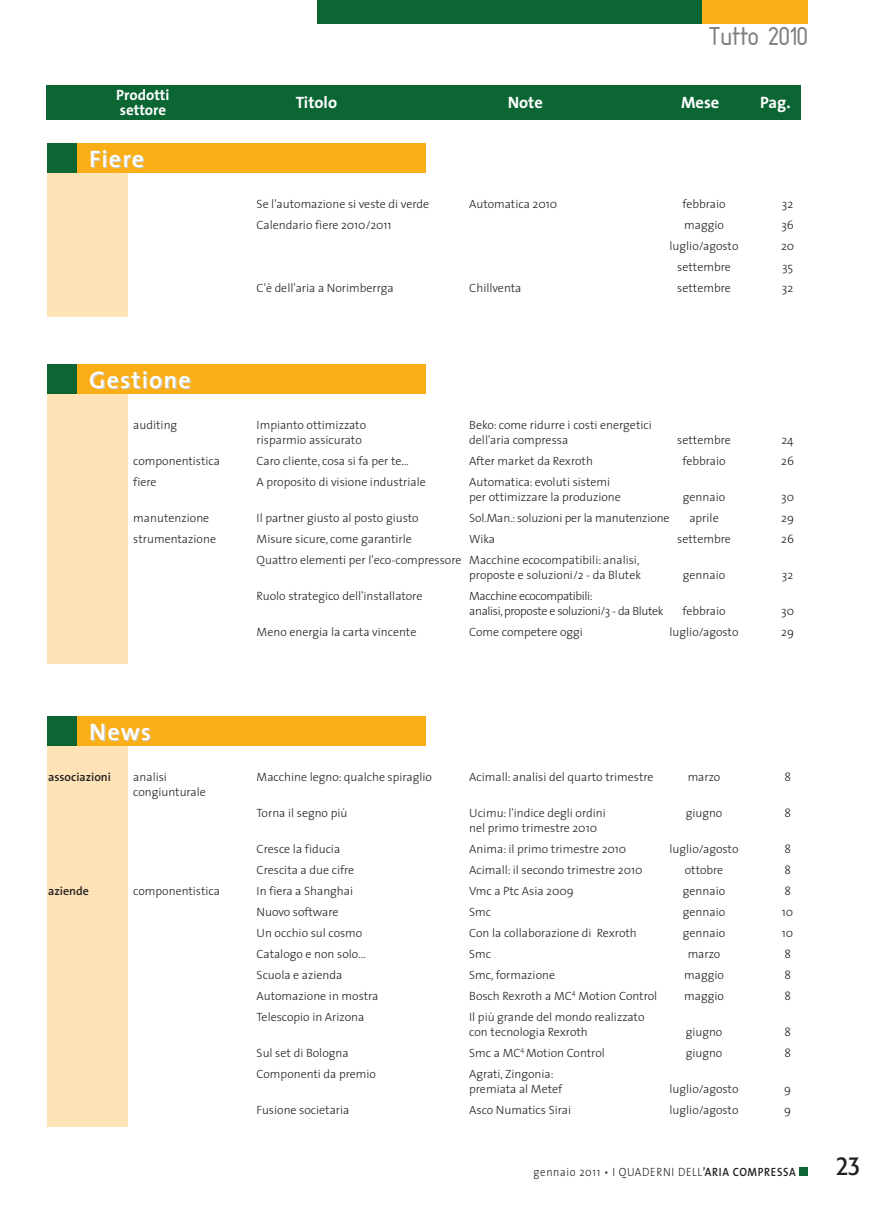
<style>
.page{position:relative;width:893px;height:1212px;background:#fff}
.page>*{position:absolute;margin:0;border:0;box-sizing:border-box;transform-origin:0 0}
.t1{font:27px "Isonorm MN";color:#808285}
.t2{font:condensed 27px "Formata";color:#231f20}
.t3{font:600 24px "The Sans";letter-spacing:.05em;color:#fff}
.t4{font:700 16.5px "The Sans";color:#fff}
.t5{font:700 15px/15px "The Sans";color:#fff}
.t6{font:300 12px/15px "The Sans";color:#231f20}
.t7{font:300 12px/15px "The Sans";letter-spacing:-.03em;color:#231f20}
.t8{font:300 12px "The Sans";letter-spacing:.06em;color:#231f20;scale:.9 1}
.t9{font:600 12px "The Sans";color:#231f20}
.s1{font-weight:600}
</style>
<div class="page">
<div style="left:799px;top:1167px;width:9px;height:8px;background:#0c6634"></div>
<div style="left:702px;top:0;width:106px;height:23px;background:#faaf18"></div>
<div style="left:317px;top:0;width:385px;height:23px;background:#0c6634"></div>
<div style="left:47px;top:164px;width:81px;height:152px;background:#fee3b7"></div>
<div style="left:47px;top:143px;width:378px;height:30px;background:#faaf18"></div>
<div style="left:47px;top:143px;width:30px;height:30px;background:#0c6634"></div>
<div style="left:47px;top:385px;width:81px;height:278px;background:#fee3b7"></div>
<div style="left:47px;top:364px;width:378px;height:30px;background:#faaf18"></div>
<div style="left:47px;top:364px;width:30px;height:30px;background:#0c6634"></div>
<div style="left:47px;top:737px;width:81px;height:390px;background:#fee3b7"></div>
<div style="left:47px;top:716px;width:378px;height:30px;background:#faaf18"></div>
<div style="left:47px;top:716px;width:30px;height:30px;background:#0c6634"></div>
<div style="left:47px;top:85px;width:754px;height:34px;background:#0c6634"></div>
<h1 class="t1" style="left:709px;top:20px;width:100px">Tutto 2010</h1>
<p class="t5" style="left:116px;top:89px;width:55px">Prodotti settore</p>
<h3 class="t4" style="left:296px;top:96px;width:43px">Titolo</h3>
<h3 class="t4" style="left:508px;top:96px;width:37px">Note</h3>
<h3 class="t4" style="left:681px;top:96px;width:40px">Mese</h3>
<h3 class="t4" style="left:760px;top:96px;width:32px">Pag.</h3>
<h2 class="t3" style="left:89px;top:149px;width:56px">Fiere</h2>
<h2 class="t3" style="left:89px;top:370px;width:103px">Gestione</h2>
<p class="t6" style="left:257px;top:197px;width:174px">Se l'automazione si veste di verde</p>
<p class="t6" style="left:469px;top:197px;width:89px">Automatica 2010</p>
<p class="t6" style="left:682px;top:197px;width:45px">febbraio</p>
<p class="t6" style="left:782px;top:197px;width:13px">32</p>
<p class="t6" style="left:257px;top:218px;width:136px">Calendario fiere 2010/2011</p>
<p class="t6" style="left:684px;top:218px;width:41px">maggio</p>
<p class="t6" style="left:781px;top:218px;width:14px">36</p>
<p class="t6" style="left:670px;top:239px;width:70px">luglio/agosto</p>
<p class="t6" style="left:781px;top:239px;width:15px">20</p>
<p class="t6" style="left:677px;top:260px;width:55px">settembre</p>
<p class="t6" style="left:782px;top:260px;width:13px">35</p>
<p class="t6" style="left:257px;top:281px;width:139px">C'è dell'aria a Norimberrga</p>
<p class="t6" style="left:469px;top:281px;width:54px">Chillventa</p>
<p class="t6" style="left:677px;top:281px;width:55px">settembre</p>
<p class="t6" style="left:782px;top:281px;width:13px">32</p>
<p class="t6" style="left:133px;top:418px;width:45px">auditing</p>
<p class="t6" style="left:257px;top:418px;width:111px">Impianto ottimizzato</p>
<p class="t6" style="left:469px;top:418px;width:184px">Beko: come ridurre i costi energetici</p>
<p class="t6" style="left:257px;top:433px;width:107px">risparmio assicurato</p>
<p class="t6" style="left:469px;top:433px;width:100px">dell'aria compressa</p>
<p class="t6" style="left:677px;top:433px;width:55px">settembre</p>
<p class="t6" style="left:781px;top:433px;width:14px">24</p>
<p class="t6" style="left:133px;top:454px;width:88px">componentistica</p>
<p class="t6" style="left:257px;top:454px;width:154px">Caro cliente, cosa si fa per te…</p>
<p class="t6" style="left:469px;top:454px;width:125px">After market da Rexroth</p>
<p class="t6" style="left:682px;top:454px;width:45px">febbraio</p>
<p class="t6" style="left:781px;top:454px;width:14px">26</p>
<p class="t6" style="left:133px;top:475px;width:25px">fiere</p>
<p class="t6" style="left:257px;top:475px;width:171px">A proposito di visione industriale</p>
<p class="t6" style="left:469px;top:475px;width:153px">Automatica: evoluti sistemi per ottimizzare la produzione</p>
<p class="t6" style="left:683px;top:490px;width:44px">gennaio</p>
<p class="t6" style="left:781px;top:490px;width:14px">30</p>
<p class="t6" style="left:133px;top:511px;width:77px">manutenzione</p>
<p class="t6" style="left:257px;top:511px;width:164px">Il partner giusto al posto giusto</p>
<p class="t6" style="left:469px;top:511px;width:202px">Sol.Man.: soluzioni per la manutenzione</p>
<p class="t6" style="left:689px;top:511px;width:31px">aprile</p>
<p class="t6" style="left:781px;top:511px;width:14px">29</p>
<p class="t6" style="left:133px;top:532px;width:84px">strumentazione</p>
<p class="t6" style="left:257px;top:532px;width:157px">Misure sicure, come garantirle</p>
<p class="t6" style="left:469px;top:532px;width:27px">Wika</p>
<p class="t6" style="left:677px;top:532px;width:55px">settembre</p>
<p class="t6" style="left:781px;top:532px;width:14px">26</p>
<p class="t6" style="left:257px;top:553px;width:386px;text-align:right">Quattro elementi per l'eco-compressore Macchine ecocompatibili: analisi, proposte e soluzioni/2 - da Blutek</p>
<p class="t6" style="left:683px;top:568px;width:44px">gennaio</p>
<p class="t6" style="left:782px;top:568px;width:13px">32</p>
<p class="t6" style="left:257px;top:589px;width:167px">Ruolo strategico dell'installatore</p>
<p class="t7" style="left:469px;top:589px;width:196px">Macchine ecocompatibili: analisi,proposte e soluzioni/3 - da Blutek</p>
<p class="t6" style="left:682px;top:604px;width:45px">febbraio</p>
<p class="t6" style="left:781px;top:604px;width:14px">30</p>
<h2 class="t3" style="left:89px;top:722px;width:63px">News</h2>
<p class="t6" style="left:257px;top:625px;width:161px">Meno energia la carta vincente</p>
<p class="t6" style="left:469px;top:625px;width:115px">Come competere oggi</p>
<p class="t6" style="left:669px;top:625px;width:70px">luglio/agosto</p>
<p class="t6" style="left:781px;top:625px;width:14px">29</p>
<p class="t9" style="left:48px;top:772px;width:64px">associazioni</p>
<p class="t6" style="left:133px;top:770px;width:35px">analisi</p>
<p class="t6" style="left:257px;top:770px;width:177px">Macchine legno: qualche spiraglio</p>
<p class="t6" style="left:469px;top:770px;width:186px">Acimall: analisi del quarto trimestre</p>
<p class="t6" style="left:688px;top:770px;width:34px">marzo</p>
<p class="t6" style="left:784px;top:770px;width:8px">8</p>
<p class="t6" style="left:133px;top:785px;width:74px">congiunturale</p>
<p class="t6" style="left:257px;top:806px;width:92px">Torna il segno più</p>
<p class="t6" style="left:469px;top:806px;width:138px">Ucimu: l'indice degli ordini</p>
<p class="t6" style="left:686px;top:806px;width:38px">giugno</p>
<p class="t6" style="left:784px;top:806px;width:8px">8</p>
<p class="t6" style="left:469px;top:821px;width:129px">nel primo trimestre 2010</p>
<p class="t6" style="left:257px;top:842px;width:85px">Cresce la fiducia</p>
<p class="t6" style="left:469px;top:842px;width:159px">Anima: il primo trimestre 2010</p>
<p class="t6" style="left:670px;top:842px;width:70px">luglio/agosto</p>
<p class="t6" style="left:784px;top:842px;width:8px">8</p>
<p class="t6" style="left:257px;top:863px;width:99px">Crescita a due cifre</p>
<p class="t6" style="left:469px;top:863px;width:175px">Acimall: il secondo trimestre 2010</p>
<p class="t6" style="left:685px;top:863px;width:40px">ottobre</p>
<p class="t6" style="left:784px;top:863px;width:8px">8</p>
<p class="t9" style="left:48px;top:886px;width:42px">aziende</p>
<p class="t6" style="left:133px;top:884px;width:88px">componentistica</p>
<p class="t6" style="left:257px;top:884px;width:98px">In fiera a Shanghai</p>
<p class="t6" style="left:469px;top:884px;width:106px">Vmc a Ptc Asia 2009</p>
<p class="t6" style="left:683px;top:884px;width:44px">gennaio</p>
<p class="t6" style="left:784px;top:884px;width:8px">8</p>
<p class="t6" style="left:257px;top:905px;width:83px">Nuovo software</p>
<p class="t6" style="left:469px;top:905px;width:24px">Smc</p>
<p class="t6" style="left:683px;top:905px;width:44px">gennaio</p>
<p class="t6" style="left:782px;top:905px;width:13px">10</p>
<p class="t6" style="left:257px;top:926px;width:107px">Un occhio sul cosmo</p>
<p class="t6" style="left:469px;top:926px;width:169px">Con la collaborazione di Rexroth</p>
<p class="t6" style="left:683px;top:926px;width:44px">gennaio</p>
<p class="t6" style="left:782px;top:926px;width:13px">10</p>
<p class="t6" style="left:257px;top:947px;width:111px">Catalogo e non solo…</p>
<p class="t6" style="left:469px;top:947px;width:24px">Smc</p>
<p class="t6" style="left:688px;top:947px;width:34px">marzo</p>
<p class="t6" style="left:784px;top:947px;width:8px">8</p>
<p class="t6" style="left:257px;top:968px;width:87px">Scuola e azienda</p>
<p class="t6" style="left:469px;top:968px;width:87px">Smc, formazione</p>
<p class="t6" style="left:684px;top:968px;width:41px">maggio</p>
<p class="t6" style="left:784px;top:968px;width:8px">8</p>
<p class="t6" style="left:257px;top:989px;width:123px">Automazione in mostra</p>
<p class="t6" style="left:469px;top:989px;width:190px">Bosch Rexroth a MC<sup>4</sup> Motion Control</p>
<p class="t6" style="left:684px;top:989px;width:41px">maggio</p>
<p class="t6" style="left:784px;top:989px;width:8px">8</p>
<p class="t6" style="left:257px;top:1010px;width:109px">Telescopio in Arizona</p>
<p class="t6" style="left:469px;top:1010px;width:177px">Il più grande del mondo realizzato con tecnologia Rexroth</p>
<p class="t6" style="left:686px;top:1025px;width:38px">giugno</p>
<p class="t6" style="left:784px;top:1025px;width:8px">8</p>
<p class="t6" style="left:257px;top:1046px;width:93px">Sul set di Bologna</p>
<p class="t6" style="left:469px;top:1046px;width:137px">Smc a MC<sup>4</sup> Motion Control</p>
<p class="t6" style="left:686px;top:1046px;width:38px">giugno</p>
<p class="t6" style="left:784px;top:1046px;width:8px">8</p>
<p class="t6" style="left:257px;top:1067px;width:121px">Componenti da premio</p>
<p class="t6" style="left:469px;top:1067px;width:95px">Agrati, Zingonia: premiata al Metef</p>
<p class="t6" style="left:670px;top:1082px;width:70px">luglio/agosto</p>
<p class="t6" style="left:784px;top:1082px;width:8px">9</p>
<p class="t6" style="left:257px;top:1103px;width:94px">Fusione societaria</p>
<p class="t6" style="left:469px;top:1103px;width:103px">Asco Numatics Sirai</p>
<p class="t6" style="left:670px;top:1103px;width:70px">luglio/agosto</p>
<p class="t6" style="left:784px;top:1103px;width:8px">9</p>
<p class="t8" style="left:534px;top:1167px;width:293px">gennaio 2011 • I QUADERNI DELL<span class="s1">’ARIA COMPRESSA</span></p>
<h1 class="t2" style="left:836px;top:1154px;width:26px">23</h1>
</div>
